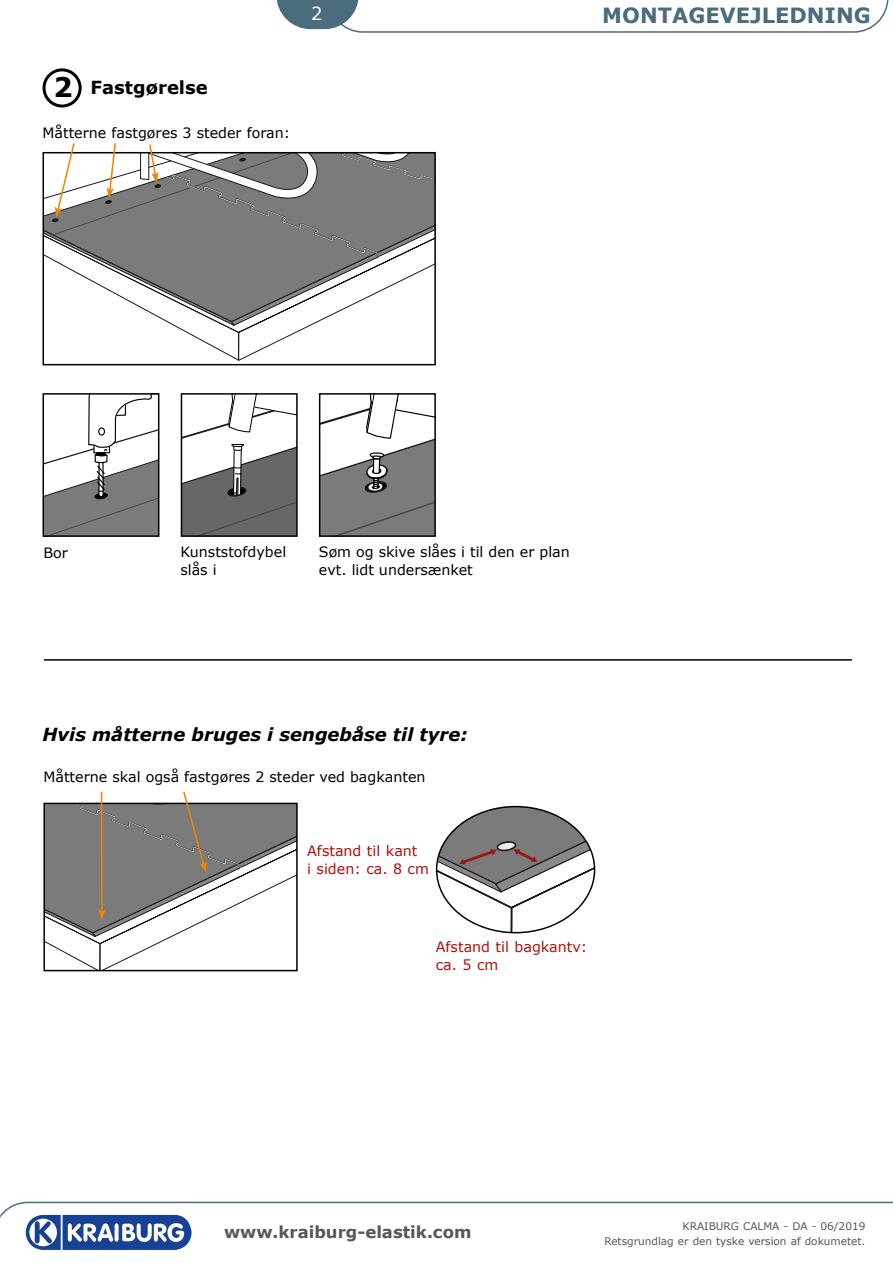
<style>
.page{position:relative;width:893px;height:1263px;background:#fff}
.page>*{position:absolute;margin:0;border:0;box-sizing:border-box;transform-origin:0 0}
.t1{font:700 27px "Verdana";color:#000}
.t2{font:700 21px "Verdana";color:#4a6c7d}
.t3{font:italic 700 18px "Verdana";color:#000}
.t4{font:700 18px "Verdana";color:#000}
.t5{font:18px "Verdana";color:#fff}
.t6{font:700 16.5px "Verdana";color:#575756}
.t7{font:14.25px/18px "Verdana";color:#000}
.t8{font:14.25px/18px "Verdana";color:#b20f0b}
.t9{font:10.5px "Verdana";color:#575756}
</style>
<div class="page">
<svg style="left:276px;top:0;width:612px;height:33px"></svg>
<svg style="left:322px;top:396px;width:111px;height:138px"></svg>
<div style="left:319px;top:393px;width:117px;height:144px;border:2px solid #000"></div>
<svg style="left:184px;top:396px;width:111px;height:138px"></svg>
<div style="left:181px;top:393px;width:117px;height:144px;border:2px solid #000"></div>
<svg style="left:46px;top:396px;width:110px;height:138px"></svg>
<div style="left:43px;top:393px;width:116px;height:144px;border:2px solid #000"></div>
<svg style="left:0;top:1202px;width:893px;height:16px"></svg>
<svg style="left:437px;top:806px;width:158px;height:127px"></svg>
<svg style="left:44px;top:791px;width:253px;height:179px"></svg>
<div style="left:43px;top:68px;width:39px;height:40px;border:3px solid #000;border-radius:50%"></div>
<hr style="left:44px;top:659px;width:808px;height:2px;background:#000">
<svg style="left:43px;top:143px;width:392px;height:218px"></svg>
<svg style="left:24px;top:1213px;width:169px;height:37px"></svg>
<h1 class="t1" style="left:53px;top:68px;width:21px">2</h1>
<p class="t4" style="left:91px;top:75px;width:119px">Fastgørelse</p>
<p class="t7" style="left:43px;top:124px;width:249px">Måtterne fastgøres 3 steder foran:</p>
<p class="t5" style="left:311px;top:1px;width:13px">2</p>
<h2 class="t2" style="left:602px;top:1px;width:270px">MONTAGEVEJLEDNING</h2>
<p class="t7" style="left:44px;top:543px;width:26px">Bor</p>
<p class="t7" style="left:180px;top:543px;width:107px">Kunststofdybel slås i</p>
<p class="t7" style="left:319px;top:543px;width:252px">Søm og skive slåes i til den er plan evt. lidt undersænket</p>
<p class="t3" style="left:43px;top:722px;width:427px">Hvis måtterne bruges i sengebåse til tyre:</p>
<p class="t7" style="left:43px;top:767px;width:384px">Måtterne skal også fastgøres 2 steder ved bagkanten</p>
<p class="t8" style="left:307px;top:842px;width:123px">Afstand til kant<br>i siden: ca. 8 cm</p>
<p class="t8" style="left:436px;top:937px;width:153px">Afstand til bagkantv: ca. 5 cm</p>
<p class="t9" style="left:682px;top:1219px;width:184px">KRAIBURG CALMA - DA - 06/2019</p>
<p class="t6" style="left:224px;top:1221px;width:249px">www.kraiburg-elastik.com</p>
<p class="t9" style="left:604px;top:1234px;width:262px">Retsgrundlag er den tyske version af dokumetet.</p>
</div>
